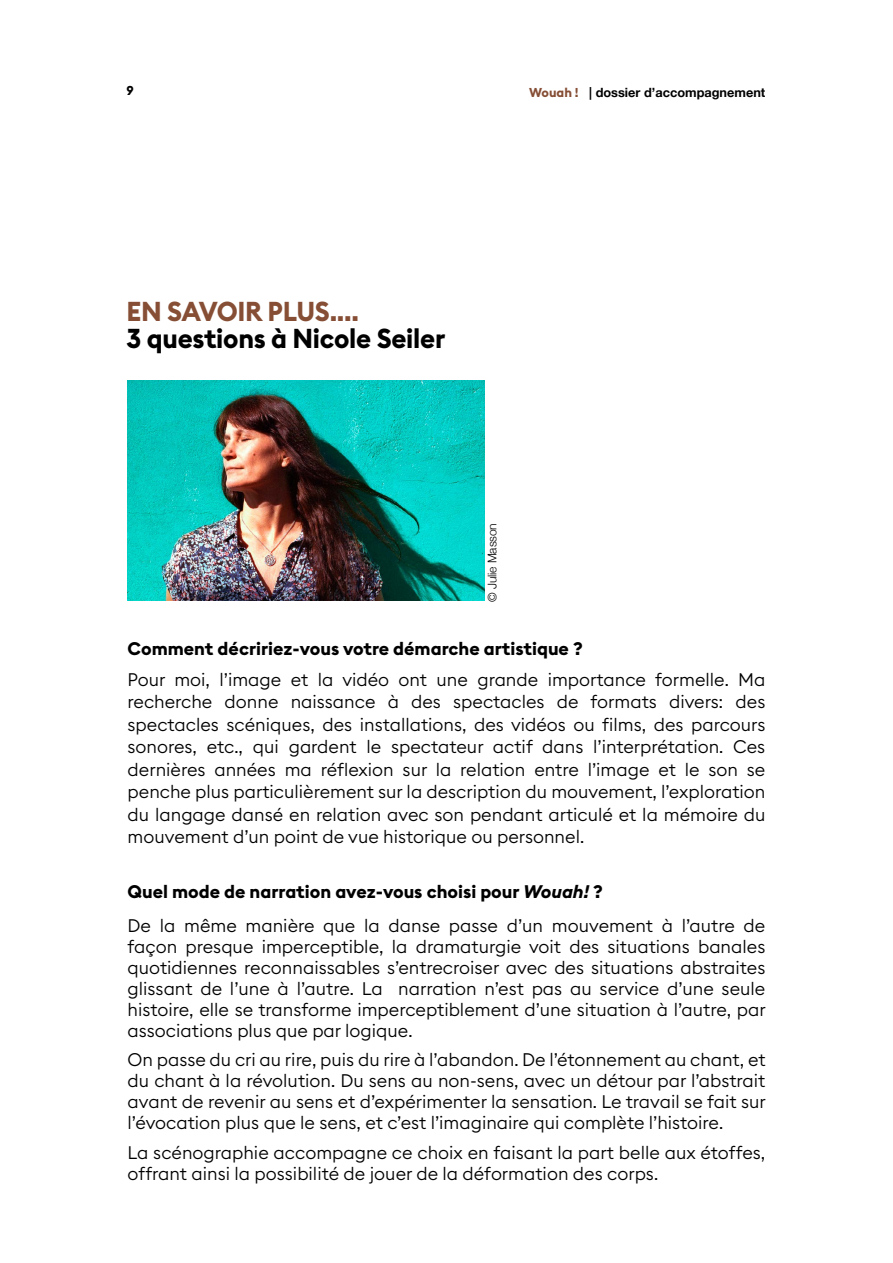
<style>
.page{position:relative;width:893px;height:1263px;background:#fff}
.page>*{position:absolute;margin:0;border:0;box-sizing:border-box;transform-origin:0 0}
.t1{font:700 27px "Euclid Square";letter-spacing:-.01em;color:#000}
.t2{font:700 27px "Euclid Square";letter-spacing:-.01em;color:#864e35}
.t3{font:300 18px/21px "Euclid Square";color:#000;text-align:justify}
.t4{font:700 18px "Euclid Square";color:#000}
.t5{font:700 12.75px "Helvetica Neue";color:#000}
.t6{font:700 12.75px "Euclid Square";color:#000}
.t7{font:300 12px "Helvetica Neue";letter-spacing:-.01em;color:#000}
.s1{font-family:"Euclid Square";color:#864e35}
.s2{font-weight:700}
.s3{font-weight:700;font-style:italic}
</style>
<div class="page">
<img style="left:128px;top:381px;width:356px;height:220px">
<p class="t6" style="left:126px;top:83px;width:9px">9</p>
<p class="t5" style="left:529px;top:83px;width:238px"><span class="s1">Wouah !</span> | dossier d’accompagnement</p>
<h1 class="t2" style="left:126px;top:294px;width:234px">EN SAVOIR PLUS....</h1>
<h1 class="t1" style="left:126px;top:321px;width:320px">3 questions à Nicole Seiler</h1>
<p class="t7" style="left:482px;top:602px;width:80px;rotate:-90deg">© Julie Masson</p>
<p class="t4" style="left:128px;top:637px;width:457px">Comment décririez-vous votre démarche artistique ?</p>
<p class="t3" style="left:128px;top:668px;width:639px;line-height:22.5px">Pour moi, l’image et la vidéo ont une grande importance formelle. Ma recherche donne naissance à des spectacles de formats divers: des spectacles scéniques, des installations, des vidéos ou films, des parcours sonores, etc., qui gardent le spectateur actif dans l’interprétation. Ces dernières années ma réflexion sur la relation entre l’image et le son se penche plus particulièrement sur la description du mouvement, l’exploration du langage dansé en relation avec son pendant articulé et la mémoire du mouvement d’un point de vue historique ou personnel.</p>
<p class="t3" style="left:128px;top:874px;width:639px;line-height:33.8px"><span class="s2">Quel mode de narration avez-vous choisi pour</span> <span class="s3">Wouah!</span> <span class="s2">?<br></span>De la même manière que la danse passe d’un mouvement à l’autre de</p>
<p class="t3" style="left:128px;top:935px;width:640px">façon presque imperceptible, la dramaturgie voit des situations banales quotidiennes reconnaissables s’entrecroiser avec des situations abstraites glissant de l’une à l’autre. La narration n’est pas au service d’une seule histoire, elle se transforme imperceptiblement d’une situation à l’autre, par associations plus que par logique.</p>
<p class="t3" style="left:128px;top:1049px;width:640px">On passe du cri au rire, puis du rire à l’abandon. De l’étonnement au chant, et du chant à la révolution. Du sens au non-sens, avec un détour par l’abstrait avant de revenir au sens et d’expérimenter la sensation. Le travail se fait sur l’évocation plus que le sens, et c’est l’imaginaire qui complète l’histoire.</p>
<p class="t3" style="left:128px;top:1141px;width:639px">La scénographie accompagne ce choix en faisant la part belle aux étoffes, offrant ainsi la possibilité de jouer de la déformation des corps.</p>
</div>
